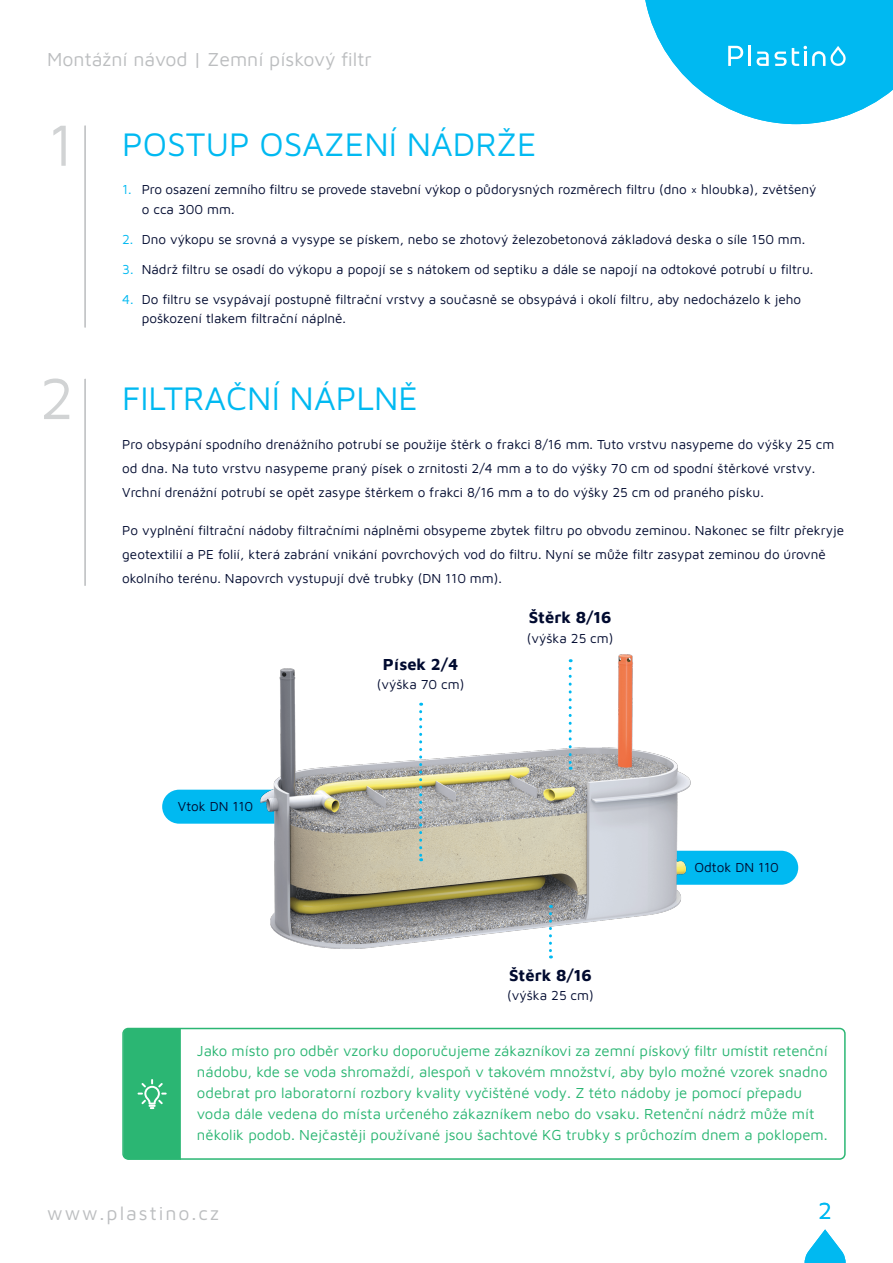
<style>
.page{position:relative;width:893px;height:1263px;background:#fff}
.page>*{position:absolute;margin:0;border:0;box-sizing:border-box;transform-origin:0 0}
.t1{font:33.75px "Maven Pro";color:#00b9f1}
.t2{font:24px "Maven Pro";color:#00b9f1}
.t3{font:19.5px "Maven Pro";color:#bcbec0}
.t4{font:19.5px "Maven Pro";letter-spacing:.1em;color:#bcbec0}
.t5{font:700 16.5px "Maven Pro";color:#000a2f}
.t6{font:15px/21px "Maven Pro";color:#2bb673}
.t7{font:13.5px/24px "Maven Pro";color:#000a2f}
.t8{font:13.5px "Maven Pro";color:#00b9f1}
.s1{font-size:60px;color:#d1d3d4}
</style>
<div class="page">
<hr style="left:84px;top:379px;width:2px;height:207px;background:#bcbec0">
<hr style="left:84px;top:126px;width:2px;height:201px;background:#bcbec0">
<svg style="left:805px;top:1229px;width:41px;height:34px"></svg>
<svg style="left:645px;top:0;width:248px;height:124px"></svg>
<div style="left:656px;top:851px;width:142px;height:34px;background:#00b9f1;border-radius:17px"></div>
<div style="left:162px;top:790px;width:142px;height:34px;background:#00b9f1;border-radius:17px"></div>
<img style="left:255px;top:654px;width:441px;height:303px">
<svg style="left:569px;top:668px;width:3px;height:102px"></svg>
<svg style="left:419px;top:712px;width:3px;height:149px"></svg>
<svg style="left:549px;top:914px;width:3px;height:44px"></svg>
<svg style="left:122px;top:1028px;width:724px;height:132px"></svg>
<svg style="left:123px;top:1028px;width:58px;height:132px;background:#31b877"></svg>
<h3 class="t3" style="left:47px;top:46px;width:326px">Montážní návod | Zemní pískový filtr</h3>
<h1 class="t1" style="left:47px;top:121px;width:491px"><span class="s1">1</span> POSTUP OSAZENÍ NÁDRŽE</h1>
<p class="t8" style="left:122px;top:180px;width:11px">1.</p>
<p class="t8" style="left:122px;top:230px;width:13px">2.</p>
<p class="t8" style="left:122px;top:260px;width:13px">3.</p>
<p class="t8" style="left:122px;top:290px;width:13px">4.</p>
<p class="t7" style="left:142px;top:179px;width:676px;line-height:19.5px">Pro osazení zemního filtru se provede stavební výkop o půdorysných rozměrech filtru (dno × hloubka), zvětšený o cca 300 mm.</p>
<p class="t7" style="left:142px;top:226px;width:665px">Dno výkopu se srovná a vysype se pískem, nebo se zhotový železobetonová základová deska o síle 150 mm.</p>
<p class="t7" style="left:142px;top:256px;width:673px">Nádrž filtru se osadí do výkopu a popojí se s nátokem od septiku a dále se napojí na odtokové potrubí u filtru.</p>
<p class="t7" style="left:142px;top:288px;width:661px;line-height:19.5px">Do filtru se vsypávají postupně filtrační vrstvy a současně se obsypává i okolí filtru, aby nedocházelo k jeho poškození tlakem filtrační náplně.</p>
<h1 class="t1" style="left:39px;top:375px;width:380px"><span class="s1">2</span> FILTRAČNÍ NÁPLNĚ</h1>
<p class="t7" style="left:122px;top:432px;width:713px">Pro obsypání spodního drenážního potrubí se použije štěrk o frakci 8/16 mm. Tuto vrstvu nasypeme do výšky 25 cm od dna. Na tuto vrstvu nasypeme praný písek o zrnitosti 2/4 mm a to do výšky 70 cm od spodní štěrkové vrstvy.<br>Vrchní drenážní potrubí se opět zasype štěrkem o frakci 8/16 mm a to do výšky 25 cm od praného písku.</p>
<p class="t7" style="left:122px;top:517px;width:723px">Po vyplnění filtrační nádoby filtračními náplněmi obsypeme zbytek filtru po obvodu zeminou. Nakonec se filtr překryje geotextilií a PE folií, která zabrání vnikání povrchových vod do filtru. Nyní se může filtr zasypat zeminou do úrovně okolního terénu. Napovrch vystupují dvě trubky (DN 110 mm).</p>
<p class="t7" style="left:178px;top:794px;width:77px">Vtok DN 110</p>
<p class="t5" style="left:383px;top:653px;width:77px">Písek 2/4</p>
<p class="t7" style="left:377px;top:672px;width:89px">(výška 70 cm)</p>
<p class="t5" style="left:529px;top:606px;width:84px">Štěrk 8/16</p>
<p class="t7" style="left:527px;top:625px;width:88px">(výška 25 cm)</p>
<p class="t5" style="left:509px;top:964px;width:84px">Štěrk 8/16</p>
<p class="t7" style="left:507px;top:983px;width:88px">(výška 25 cm)</p>
<p class="t7" style="left:694px;top:855px;width:86px">Odtok DN 110</p>
<p class="t6" style="left:197px;top:1040px;width:632px">Jako místo pro odběr vzorku doporučujeme zákazníkovi za zemní pískový filtr umístit retenční nádobu, kde se voda shromaždí, alespoň v takovém množství, aby bylo možné vzorek snadno odebrat pro laboratorní rozbory kvality vyčištěné vody. Z této nádoby je pomocí přepadu voda dále vedena do místa určeného zákazníkem nebo do vsaku. Retenční nádrž může mít několik podob. Nejčastěji používané jsou šachtové KG trubky s průchozím dnem a poklopem.</p>
<h3 class="t4" style="left:47px;top:1200px;width:173px">www.plastino.cz</h3>
<h2 class="t2" style="left:818px;top:1194px;width:15px">2</h2>
</div>
